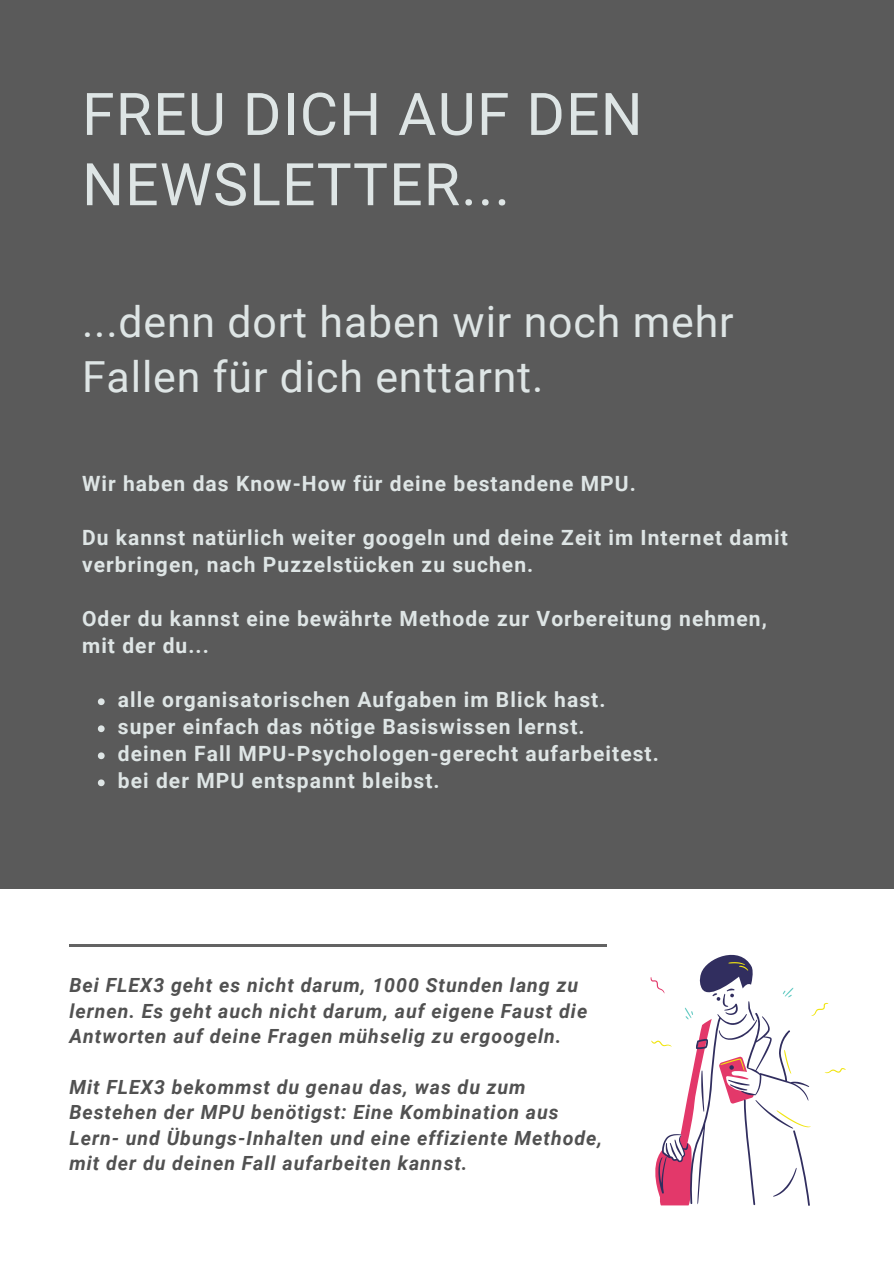
<style>
.page{position:relative;width:894px;height:1264px;background:#fff}
.page>*{position:absolute;margin:0;border:0;box-sizing:border-box;transform-origin:0 0}
.t1{font:58.8px/70.2px "Roboto";letter-spacing:.02em;color:#dee5e5}
.t2{font:42.9px/55.2px "Roboto";letter-spacing:.02em;color:#dee5e5}
.t3{font:700 21px/27px "Roboto";letter-spacing:.05em;color:#dee5e5}
.t4{font:italic 700 19.5px/25.3px "Roboto";letter-spacing:.05em;color:#515151}
</style>
<div class="page">
<div style="left:0;top:0;width:893px;height:888px;background:#5a5a5a"></div>
<svg style="left:98px;top:698px;width:7px;height:7px"></svg>
<svg style="left:98px;top:725px;width:7px;height:7px"></svg>
<svg style="left:98px;top:752px;width:7px;height:7px"></svg>
<svg style="left:98px;top:779px;width:7px;height:7px"></svg>
<hr style="left:69px;top:944px;width:537px;height:2px;background:#515151">
<svg style="left:650px;top:954px;width:195px;height:251px"></svg>
<p class="t1" style="left:82px;top:77px;width:562px">FREU DICH AUF DEN<br>NEWSLETTER...</p>
<p class="t2" style="left:82px;top:292px;width:653px">...denn dort haben wir noch mehr<br>Fallen für dich enttarnt.</p>
<p class="t3" style="left:82px;top:469px;width:555px">Wir haben das Know-How für deine bestandene MPU.</p>
<p class="t3" style="left:82px;top:523px;width:707px">Du kannst natürlich weiter googeln und deine Zeit im Internet damit verbringen, nach Puzzelstücken zu suchen.</p>
<p class="t3" style="left:82px;top:604px;width:686px">Oder du kannst eine bewährte Methode zur Vorbereitung nehmen, mit der du...</p>
<p class="t3" style="left:118px;top:685px;width:489px">alle organisatorischen Aufgaben im Blick hast.</p>
<p class="t3" style="left:118px;top:712px;width:468px">super einfach das nötige Basiswissen lernst.</p>
<p class="t3" style="left:118px;top:739px;width:542px">deinen Fall MPU-Psychologen-gerecht aufarbeitest.</p>
<p class="t3" style="left:118px;top:766px;width:323px">bei der MPU entspannt bleibst.</p>
<p class="t4" style="left:69px;top:972px;width:519px">Bei FLEX3 geht es nicht darum, 1000 Stunden lang zu lernen. Es geht auch nicht darum, auf eigene Faust die<br>Antworten auf deine Fragen mühselig zu ergoogeln.</p>
<p class="t4" style="left:69px;top:1073px;width:534px">Mit FLEX3 bekommst du genau das, was du zum Bestehen der MPU benötigst: Eine Kombination aus Lern- und Übungs-Inhalten und eine effiziente Methode, mit der du deinen Fall aufarbeiten kannst.</p>
</div>
